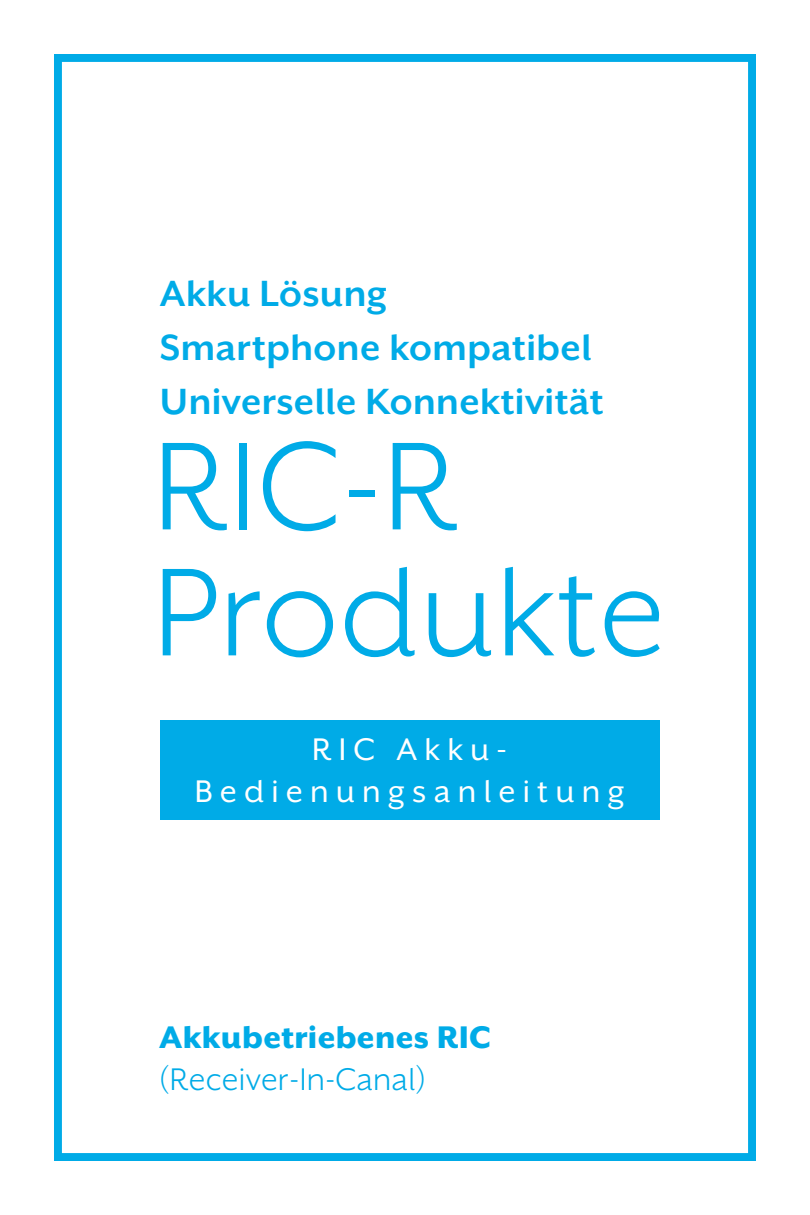
<style>
.page{position:relative;width:810px;height:1215px;background:#fff}
.page>*{position:absolute;margin:0;border:0;box-sizing:border-box;transform-origin:0 0}
.Cover_-_Title{font:144px/126px "Mr Eaves XL San OT";letter-spacing:.01em;color:#00abe7}
.Cover_-_Product_type{font:700 42px/54px "Mr Eaves XL San OT";letter-spacing:.01em;color:#00abe7}
.Cover_-_Product_type-2{font:36px/42px "Mr Eaves XL San OT";letter-spacing:.01em;color:#00abe7}
.t1{font:36px/42px "Mr Eaves XL San OT";letter-spacing:.2em;color:#fff;text-align:center}
.s1{font-weight:800}
</style>
<div class="page">
<div style="left:54px;top:54px;width:702px;height:1107px;border:8px solid #00abe7"></div>
<div style="left:160px;top:720px;width:499px;height:99px;background:#00abe7"></div>
<p class="Cover_-_Product_type" style="left:160px;top:267px;width:229px">Akku Lösung</p>
<p class="Cover_-_Product_type" style="left:160px;top:321px;width:445px">Smartphone kompatibel<br>Universelle Konnektivität</p>
<p class="Cover_-_Title" style="left:153px;top:423px;width:513px">RIC-R<br>Produkte</p>
<p class="t1" style="left:195px;top:729px;width:431px">RIC Akku-<br>Bedienungsanleitung</p>
<p class="Cover_-_Product_type-2" style="left:159px;top:1016px;width:334px"><span class="s1">Akkubetriebenes RIC </span>(Receiver-In-Canal)</p>
</div>
